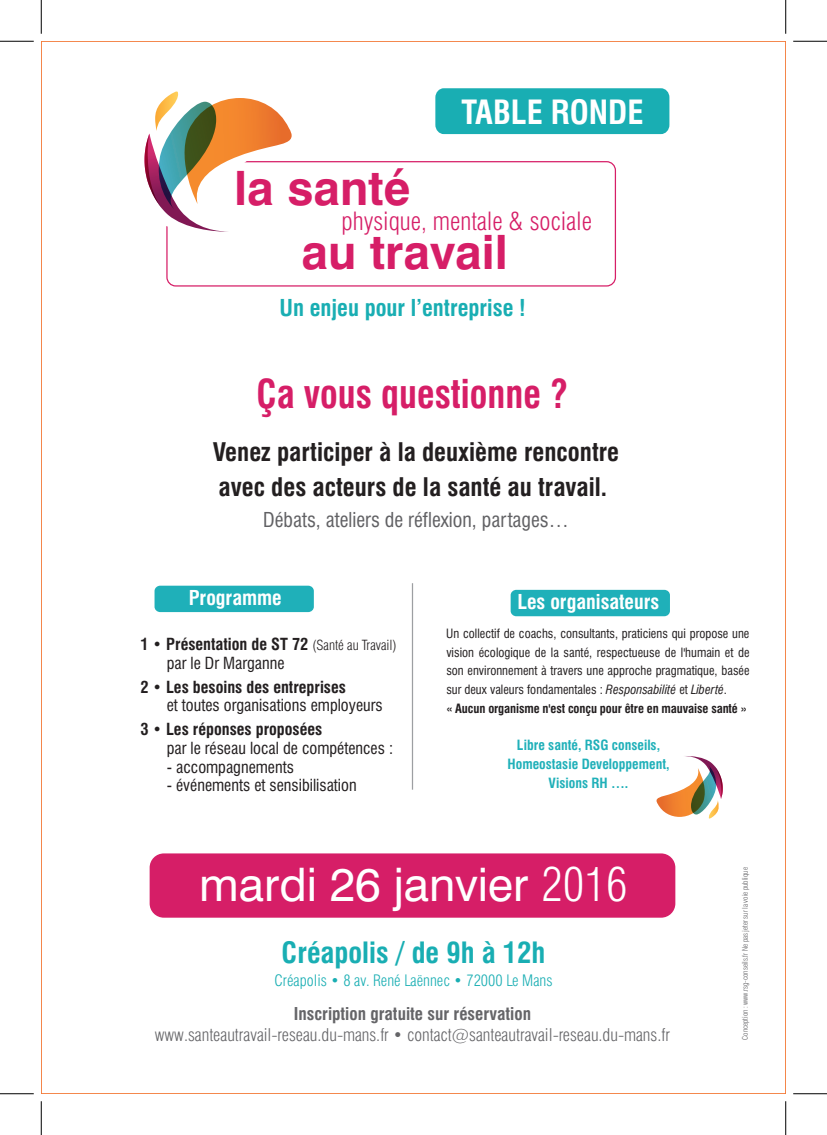
<style>
.page{position:relative;width:827px;height:1135px;background:#fff}
.page>*{position:absolute;margin:0;border:0;box-sizing:border-box;transform-origin:0 0}
.t1{font:700 47.38px "Swiss 721 BT";color:#d61e67}
.t2{font:46.25px "Swiss 721 BT";color:#fff}
.t3{font:700 condensed 38.75px "Swiss 721 BT";color:#d61e67;scale:.95 1}
.t4{font:700 condensed 32.5px "Swiss 721 BT";color:#fff}
.t5{font:700 condensed 28.62px "Swiss 721 BT";color:#19aeb3}
.t6{font:700 condensed 25px/35px "Swiss 721 BT";color:#231f20}
.t7{font:300 condensed 24.75px "Swiss 721 BT";color:#d61e67}
.t8{font:700 condensed 22.62px "Swiss 721 BT";color:#19aeb3}
.t9{font:condensed 20px "Swiss 721 BT";color:#616164}
.t10{font:700 condensed 20px "Swiss 721 BT";color:#fff}
.t11{font:300 condensed 17.25px "Swiss 721 BT";color:#656568}
.t12{font:700 condensed 17.25px "Swiss 721 BT";color:#656568}
.t13{font:condensed 16.25px "Swiss 721 BT";color:#231f20}
.t14{font:700 condensed 16.25px/18.8px "Swiss 721 BT";color:#231f20}
.t15{font:300 condensed 15.5px "Swiss 721 BT";color:#19aeb3}
.t16{font:700 condensed 13.75px/18.8px "Swiss 721 BT";color:#1fb0b9;text-align:center}
.t17{font:condensed 12.5px/18.8px "Swiss 721 BT";color:#231f20}
.t18{font:300 condensed 7.5px "Swiss 721 BT";letter-spacing:-.01em;color:#5f5f62}
.s1{font-weight:300;font-size:13.75px}
.s2{font-weight:400}
.s3{font-style:italic}
.s4{font-weight:700}
.s5{font-weight:300;font-stretch:condensed}
</style>
<div class="page">
<div style="left:154px;top:586px;width:160px;height:26px;background:#1fb0b9;border-radius:6px"></div>
<div style="left:150px;top:853px;width:525px;height:65px;background:#d61e67;border-radius:14px"></div>
<div style="left:166px;top:161px;width:450px;height:126px;border:1px solid #d61e67;border-radius:9px"></div>
<svg style="left:144px;top:91px;width:155px;height:151px"></svg>
<div style="left:435px;top:88px;width:234px;height:46px;background:#19aeb3;border-radius:9px"></div>
<div style="left:510px;top:590px;width:160px;height:26px;background:#1fb0b9;border-radius:6px"></div>
<svg style="left:656px;top:756px;width:66px;height:63px"></svg>
<hr style="left:412px;top:583px;width:1px;height:207px;background:#9d9fa2">
<hr style="left:0;top:41px;width:34px;height:1px;background:#000">
<hr style="left:793px;top:41px;width:34px;height:1px;background:#000">
<hr style="left:0;top:1093px;width:34px;height:1px;background:#000">
<hr style="left:793px;top:1093px;width:34px;height:1px;background:#000">
<hr style="left:41px;top:0;width:1px;height:34px;background:#000">
<hr style="left:41px;top:1101px;width:1px;height:34px;background:#000">
<hr style="left:785px;top:0;width:1px;height:34px;background:#000">
<hr style="left:785px;top:1101px;width:1px;height:34px;background:#000">
<h3 class="t4" style="left:461px;top:92px;width:184px">TABLE RONDE</h3>
<h1 class="t1" style="left:234px;top:159px;width:178px">la santé</h1>
<h3 class="t7" style="left:341px;top:206px;width:252px">physique, mentale &amp; sociale</h3>
<h1 class="t1" style="left:302px;top:223px;width:208px">au travail</h1>
<h3 class="t8" style="left:279px;top:294px;width:248px">Un enjeu pour l’entreprise !</h3>
<h3 class="t3" style="left:256px;top:371px;width:330px">Ça vous questionne ?</h3>
<h3 class="t6" style="left:213px;top:434px;width:408px">Venez participer à la deuxième rencontre avec des acteurs de la santé au travail.</h3>
<h3 class="t9" style="left:263px;top:507px;width:307px">Débats, ateliers de réflexion, partages…</h3>
<h3 class="t10" style="left:189px;top:586px;width:94px">Programme</h3>
<h3 class="t14" style="left:167px;top:635px;width:232px;text-indent:-26px">1 • Présentation de ST 72 <span class="s1">(Santé au Travail) </span><span class="s2">par le Dr Marganne</span></h3>
<h3 class="t14" style="left:140px;top:677px;width:207px">2 • Les besoins des entreprises</h3>
<h3 class="t13" style="left:167px;top:696px;width:217px">et toutes organisations employeurs</h3>
<h3 class="t14" style="left:140px;top:720px;width:183px">3 • Les réponses proposées</h3>
<h3 class="t13" style="left:167px;top:738px;width:228px">par le réseau local de compétences :</h3>
<h3 class="t13" style="left:167px;top:757px;width:129px">- accompagnements</h3>
<h3 class="t13" style="left:167px;top:776px;width:191px">- événements et sensibilisation</h3>
<h3 class="t10" style="left:517px;top:590px;width:143px">Les organisateurs</h3>
<p class="t17" style="left:446px;top:624px;width:305px">Un collectif de coachs, consultants, praticiens qui propose une vision écologique de la santé, respectueuse de l'humain et de son environnement à travers une approche pragmatique, basée sur deux valeurs fondamentales : <span class="s3">Responsabilité</span> et <span class="s3">Liberté</span>.<br><span class="s4">« Aucun organisme n'est conçu pour être en mauvaise santé »</span></p>
<p class="t16" style="left:507px;top:736px;width:163px">Libre santé, RSG conseils,<br>Homeostasie Developpement,<br>Visions RH ….</p>
<h2 class="t2" style="left:199px;top:856px;width:430px">mardi 26 janvier <span class="s5">2016</span></h2>
<h3 class="t5" style="left:282px;top:935px;width:265px">Créapolis / de 9h à 12h</h3>
<p class="t15" style="left:274px;top:971px;width:279px">Créapolis • 8 av. René Laënnec • 72000 Le Mans</p>
<h3 class="t12" style="left:294px;top:1004px;width:239px">Inscription gratuite sur réservation</h3>
<h3 class="t11" style="left:155px;top:1024px;width:516px">www.santeautravail-reseau.du-mans.fr • contact@santeautravail-reseau.du-mans.fr</h3>
<p class="t18" style="left:740px;top:1040px;width:174px;rotate:-90deg">Conception : www.rsg-conseils.fr Ne pas jeter sur la voie publique</p>
</div>
